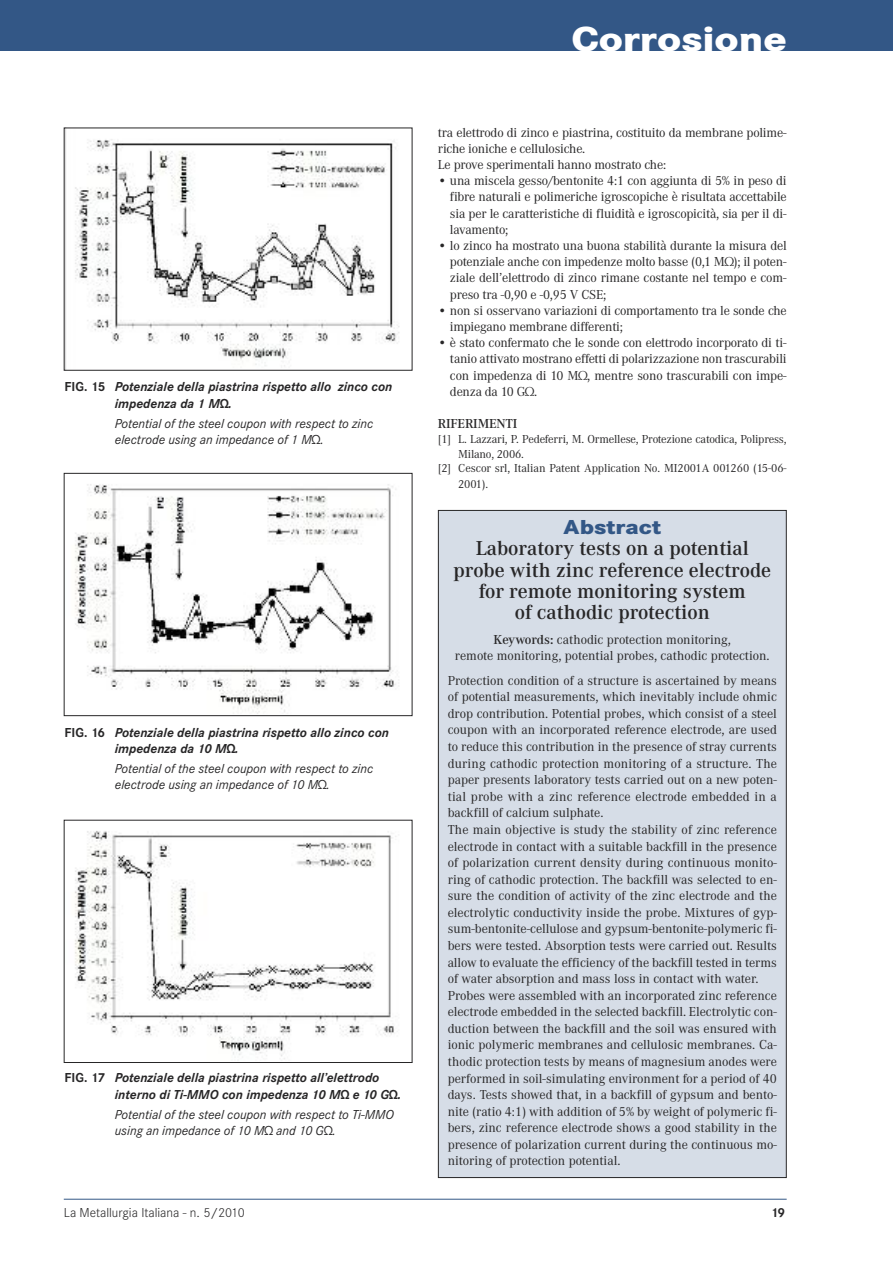
<style>
.page{position:relative;width:893px;height:1263px;background:#fff}
.page>*{position:absolute;margin:0;border:0;box-sizing:border-box;transform-origin:0 0}
.t1{font:800 36px "Corporate S";color:#fff;scale:1.14 1}
.t2{font:600 21px/21.3px "Corporate A";color:#272627;text-align:center}
.t3{font:800 21px "Corporate S";color:#335786;scale:1.14 1}
.t4{font:13.5px/16.5px "Corporate A";color:#272627}
.t5{font:italic 13.5px/16.2px "Corporate S";color:#272627}
.t6{font:italic 700 13.5px/16.2px "Corporate S";color:#272627}
.t7{font:300 13.5px "Corporate S";color:#272627}
.t8{font:600 13.5px "Corporate A";letter-spacing:-.015em;color:#272627}
.t9{font:700 13.5px "Corporate S";color:#272627}
.t10{font:12px "Corporate A";letter-spacing:-.015em;color:#272627}
.s1{font-style:normal}
.s2{font-weight:600}
</style>
<div class="page">
<div style="left:0;top:0;width:893px;height:51px;background:#335786"></div>
<hr style="left:64px;top:1199px;width:723px;height:1px;background:#335786">
<img style="left:75px;top:139px;width:325px;height:228px">
<img style="left:75px;top:484px;width:321px;height:230px">
<div style="left:64px;top:473px;width:348px;height:243px;border:1px solid #272627"></div>
<img style="left:74px;top:831px;width:322px;height:228px">
<div style="left:438px;top:510px;width:348px;height:667px;background:#d6dde7"></div>
<p class="t6" style="left:115px;top:379px;width:279px;text-indent:-50px"><span class="s1">FIG. 15</span> Potenziale della piastrina rispetto allo zinco con impedenza da 1 MΩ.</p>
<p class="t5" style="left:115px;top:415px;width:260px">Potential of the steel coupon with respect to zinc electrode using an impedance of 1 MΩ.</p>
<p class="t6" style="left:115px;top:724px;width:276px;text-indent:-50px"><span class="s1">FIG. 16</span> Potenziale della piastrina rispetto allo zinco con impedenza da 10 MΩ.</p>
<p class="t5" style="left:115px;top:760px;width:260px">Potential of the steel coupon with respect to zinc electrode using an impedance of 10 MΩ.</p>
<p class="t6" style="left:115px;top:1069px;width:288px;text-indent:-50px"><span class="s1">FIG. 17</span> Potenziale della piastrina rispetto all’elettrodo interno di Ti-MMO con impedenza 10 MΩ e 10 GΩ.</p>
<p class="t5" style="left:115px;top:1106px;width:281px">Potential of the steel coupon with respect to Ti-MMO using an impedance of 10 MΩ and 10 GΩ.</p>
<h1 class="t1" style="left:571px;top:18px;width:190px">Corrosione</h1>
<p class="t4" style="left:438px;top:124px;width:350px">tra elettrodo di zinco e piastrina, costituito da membrane polime&shy;riche ioniche e cellulosiche.<br>Le prove sperimentali hanno mostrato che:</p>
<p class="t4" style="left:450px;top:172px;width:338px;text-align:justify;text-indent:-12px">• una miscela gesso/bentonite 4:1 con aggiunta di 5% in peso di fibre naturali e polimeriche igroscopiche è risultata accettabile sia per le caratteristiche di fluidità e igroscopicità, sia per il di&shy;lavamento;</p>
<p class="t4" style="left:450px;top:237px;width:338px;text-align:justify;text-indent:-12px">• lo zinco ha mostrato una buona stabilità durante la misura del potenziale anche con impedenze molto basse (0,1 MΩ); il poten&shy;ziale dell’elettrodo di zinco rimane costante nel tempo e com&shy;preso tra -0,90 e -0,95 V CSE;</p>
<p class="t4" style="left:450px;top:302px;width:338px;text-indent:-12px">• non si osservano variazioni di comportamento tra le sonde che impiegano membrane differenti;</p>
<p class="t4" style="left:450px;top:334px;width:338px;text-align:justify;text-indent:-12px">• è stato confermato che le sonde con elettrodo incorporato di ti&shy;tanio attivato mostrano effetti di polarizzazione non trascurabili con impedenza di 10 MΩ, mentre sono trascurabili con impe&shy;denza da 10 GΩ.</p>
<p class="t8" style="left:438px;top:416px;width:81px">RIFERIMENTI</p>
<p class="t10" style="left:438px;top:432px;width:350px">[1] L. Lazzari, P. Pedeferri, M. Ormellese, Protezione catodica, Polipress,</p>
<p class="t10" style="left:458px;top:447px;width:67px">Milano, 2006.</p>
<p class="t10" style="left:438px;top:461px;width:350px">[2] Cescor srl, Italian Patent Application No. MI2001A 001260 (15-06-</p>
<p class="t10" style="left:458px;top:476px;width:31px">2001).</p>
<h2 class="t3" style="left:564px;top:514px;width:87px">Abstract</h2>
<h2 class="t2" style="left:453px;top:537px;width:319px">Laboratory tests on a potential probe with zinc reference electrode for remote monitoring system<br>of cathodic protection</h2>
<p class="t4" style="left:455px;top:631px;width:316px;text-align:center"><span class="s2">Keywords:</span> cathodic protection monitoring,<br>remote monitoring, potential probes, cathodic protection.</p>
<p class="t4" style="left:448px;top:672px;width:331px">Protection condition of a structure is ascertained by means of potential measurements, which inevitably include ohmic drop contribution. Potential probes, which consist of a steel coupon with an incorporated reference electrode, are used to reduce this contribution in the presence of stray currents during cathodic protection monitoring of a structure. The paper presents laboratory tests carried out on a new poten&shy;tial probe with a zinc reference electrode embedded in a backfill of calcium sulphate.<br>The main objective is study the stability of zinc reference electrode in contact with a suitable backfill in the presence of polarization current density during continuous monito&shy;ring of cathodic protection. The backfill was selected to en&shy;sure the condition of activity of the zinc electrode and the electrolytic conductivity inside the probe. Mixtures of gyp&shy;sum-bentonite-cellulose and gypsum-bentonite-polymeric fi&shy;bers were tested. Absorption tests were carried out. Results allow to evaluate the efficiency of the backfill tested in terms of water absorption and mass loss in contact with water.<br>Probes were assembled with an incorporated zinc reference electrode embedded in the selected backfill. Electrolytic con&shy;duction between the backfill and the soil was ensured with ionic polymeric membranes and cellulosic membranes. Ca&shy;thodic protection tests by means of magnesium anodes were performed in soil-simulating environment for a period of 40 days. Tests showed that, in a backfill of gypsum and bento&shy;nite (ratio 4:1) with addition of 5% by weight of polymeric fi&shy;bers, zinc reference electrode shows a good stability in the presence of polarization current during the continuous mo&shy;nitoring of protection potential.</p>
<p class="t7" style="left:64px;top:1204px;width:182px">La Metallurgia Italiana - n. 5/2010</p>
<p class="t9" style="left:771px;top:1204px;width:16px">19</p>
</div>
